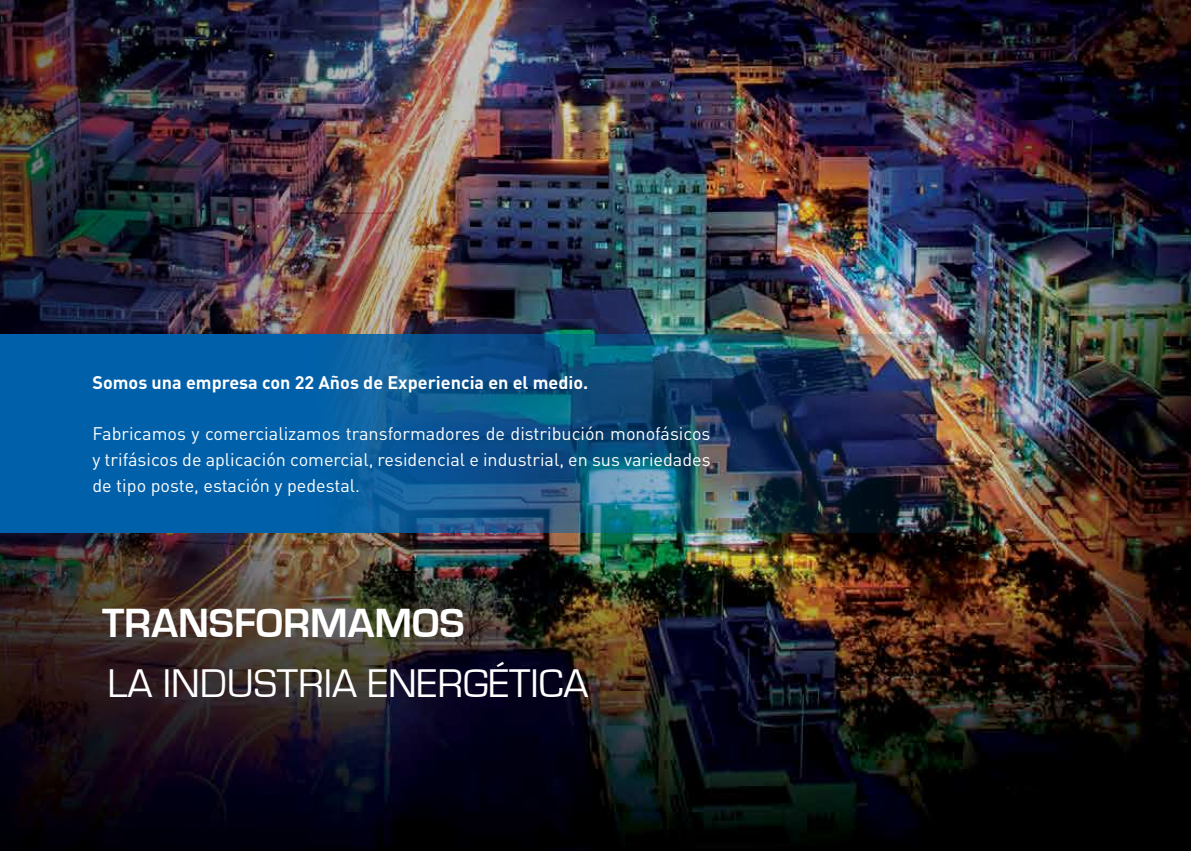
<style>
.page{position:relative;width:1191px;height:851px;background:#fff}
.page>*{position:absolute;margin:0;border:0;box-sizing:border-box;transform-origin:0 0}
.t1{font:700 42px "Eurostile";color:#fff}
.t2{font:41.25px "Eurostile";color:#fff}
.t3{font:18px/25.8px "DIN Pro";color:#fff;text-align:justify}
.t4{font:700 18px "DIN Pro";color:#fff}
</style>
<div class="page">
<img style="left:0;top:0;width:1191px;height:850px">
<img style="left:0;top:334px;width:1191px;height:198px">
<p class="t4" style="left:92px;top:367px;width:497px">Somos una empresa con 22 Años de Experiencia en el medio.</p>
<p class="t3" style="left:92px;top:420px;width:620px">Fabricamos y comercializamos transformadores de distribución monofásicos y trifásicos de aplicación comercial, residencial e industrial, en sus variedades de tipo poste, estación y pedestal.</p>
<h1 class="t1" style="left:102px;top:600px;width:364px">TRANSFORMAMOS</h1>
<h2 class="t2" style="left:107px;top:661px;width:482px">LA INDUSTRIA ENERGÉTICA</h2>
</div>
